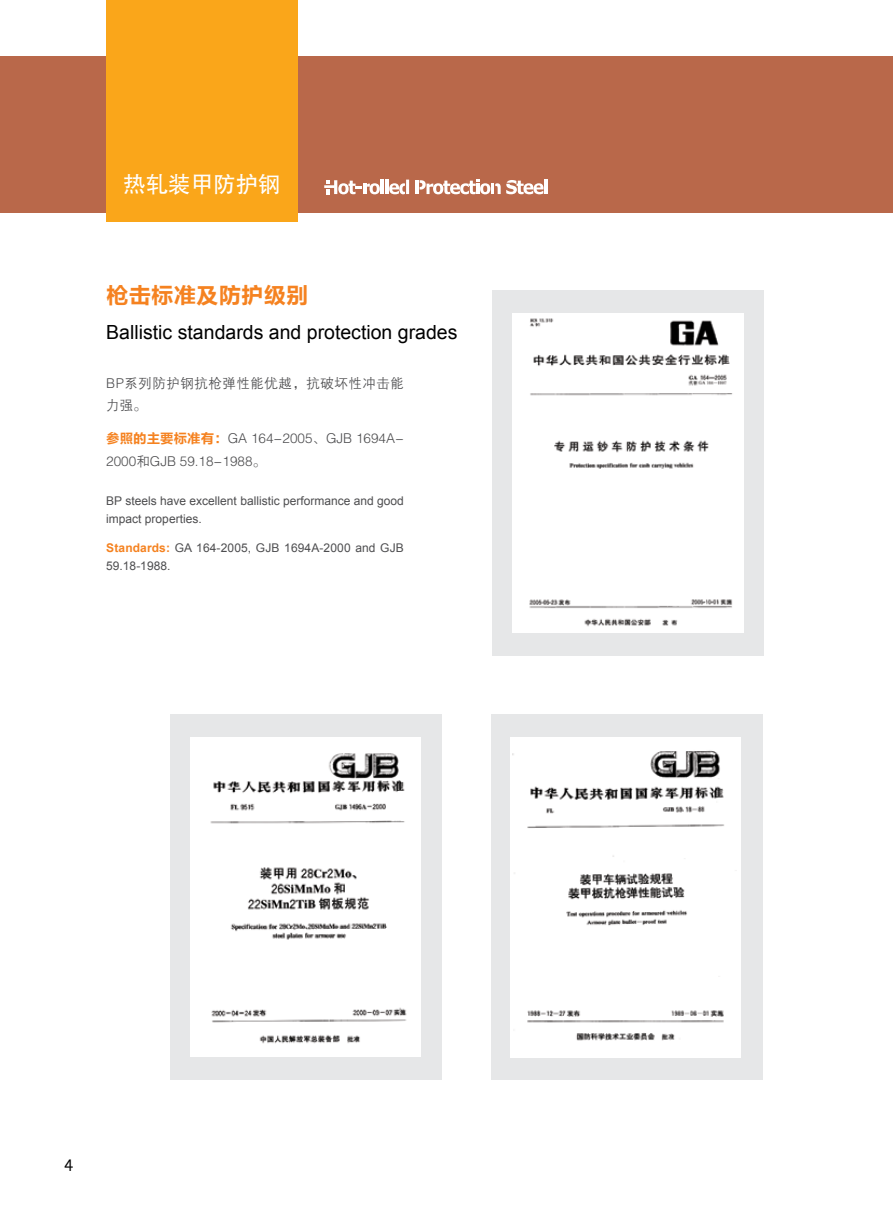
<style>
.page{position:relative;width:893px;height:1212px;background:#fff}
.page>*{position:absolute;margin:0;border:0;box-sizing:border-box;transform-origin:0 0}
.t1{font:22.5px "FZLTCHJW GB1 0";color:#f58220}
.t2{font:22.5px "FZHTJW GB1 0";color:#fff}
.t3{font:19.5px "Arial";color:#000}
.t4{font:18px "Vrinda";color:#000}
.t5{font:13.5px/22.5px "FZZDXJW GB1 0";color:#4d4d4f}
.t6{font:13.5px/22.5px "FZZDXJW GB1 0";letter-spacing:.035em;color:#4d4d4f}
.t7{font:12px/18px "Arial";color:#4d4d4f}
.s1{font-family:"FZLTCHJW GB1 0";color:#f58220}
.s2{font-weight:700;color:#f58220}
</style>
<div class="page">
<div style="left:170px;top:715px;width:271px;height:365px;background:#e6e7e8"></div>
<div style="left:190px;top:738px;width:231px;height:319px;background:#fff"></div>
<div style="left:491px;top:715px;width:272px;height:365px;background:#e6e7e8"></div>
<img style="left:510px;top:738px;width:231px;height:319px">
<img style="left:210px;top:753px;width:197px;height:291px">
<div style="left:492px;top:290px;width:272px;height:365px;background:#e6e7e8"></div>
<img style="left:513px;top:313px;width:230px;height:319px">
<div style="left:0;top:56px;width:893px;height:156px;background:#b9684a"></div>
<div style="left:106px;top:0;width:192px;height:221px;background:#faa61a"></div>
<hr style="left:381px;top:180px;width:3px;height:14px;background:#fff">
<hr style="left:385px;top:180px;width:3px;height:14px;background:#fff">
<svg style="left:389px;top:180px;width:20px;height:14px"></svg>
<hr style="left:415px;top:180px;width:3px;height:14px;background:#fff">
<svg style="left:420px;top:180px;width:123px;height:14px"></svg>
<hr style="left:544px;top:180px;width:3px;height:14px;background:#fff">
<svg style="left:324px;top:180px;width:56px;height:14px"></svg>
<h1 class="t2" style="left:123px;top:172px;width:159px">热轧装甲防护钢</h1>
<h1 class="t1" style="left:106px;top:283px;width:204px">枪击标准及防护级别</h1>
<h2 class="t3" style="left:106px;top:319px;width:353px">Ballistic standards and protection grades</h2>
<p class="t6" style="left:106px;top:372px;width:299px">BP系列防护钢抗枪弹性能优越，抗破坏性冲击能力强。</p>
<p class="t5" style="left:106px;top:428px;width:299px"><span class="s1">参照的主要标准有：</span>GA 164-2005、GJB 1694A-<br>2000和GJB 59.18-1988。</p>
<p class="t7" style="left:106px;top:492px;width:299px">BP steels have excellent ballistic performance and good impact properties.</p>
<p class="t7" style="left:106px;top:539px;width:299px"><span class="s2">Standards:</span> GA 164-2005, GJB 1694A-2000 and GJB<br>59.18-1988.</p>
<h3 class="t4" style="left:64px;top:1154px;width:12px">4</h3>
</div>
